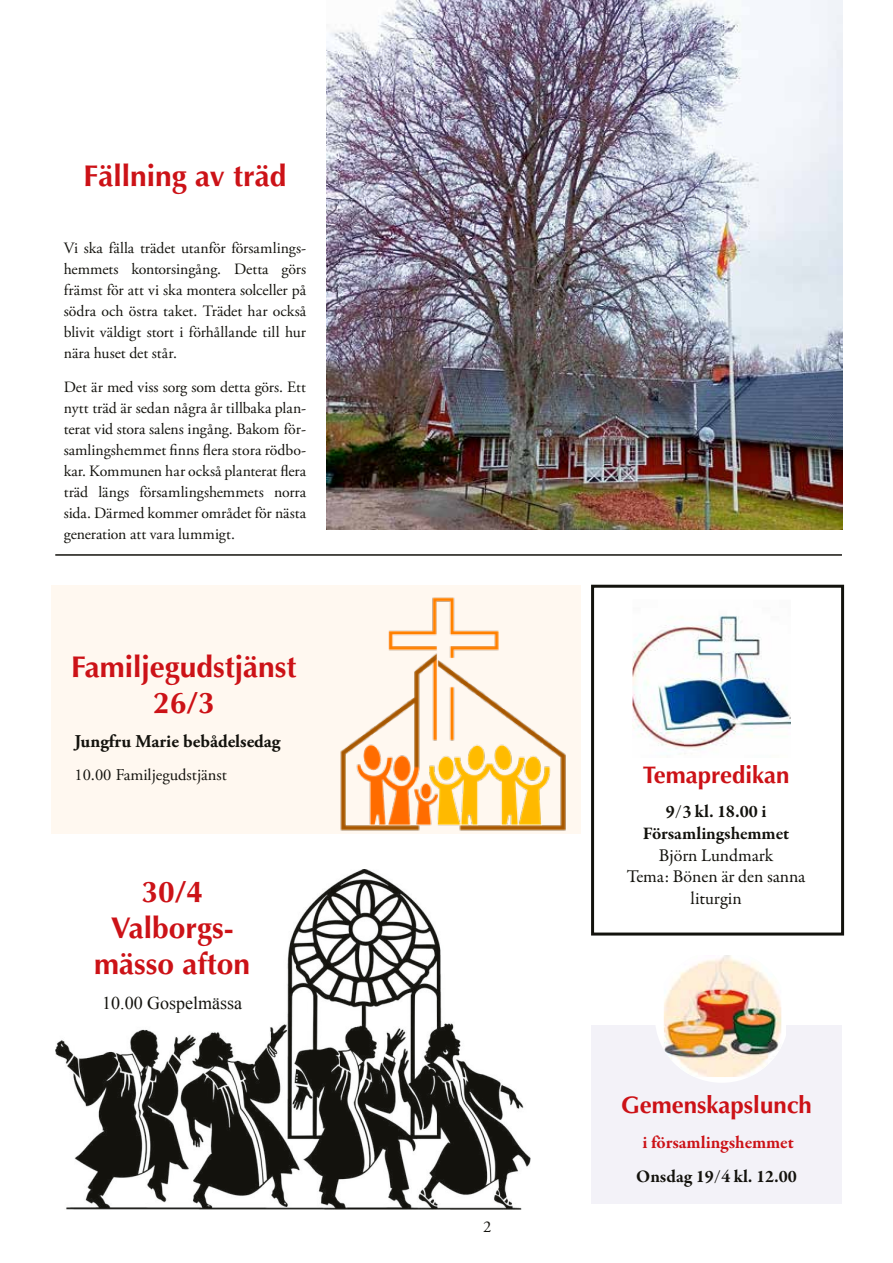
<style>
.page{position:relative;width:893px;height:1263px;background:#fff}
.page>*{position:absolute;margin:0;border:0;box-sizing:border-box;transform-origin:0 0}
.t1{font:700 30px/36px "Optima";color:#cc1217;text-align:center}
.t2{font:700 24px "Optima";color:#cc1217}
.t3{font:700 18px/21.6px "Garamond Premr Pro";color:#13120d;text-align:center}
.t4{font:18px/21.6px "Garamond Premr Pro";letter-spacing:-.005em;color:#13120d;text-align:center}
.t5{font:700 18px "Adobe Garamond Pro";color:#13120d}
.t6{font:700 18px "Garamond Premr Pro";color:#cc1217}
.t7{font:18px "Times New Roman";color:#13120d}
.t8{font:16.5px "Adobe Garamond Pro";color:#13120d}
.t9{font:15.75px/21px "Adobe Garamond Pro";letter-spacing:-.005em;color:#13120d;text-align:justify}
</style>
<div class="page">
<img style="left:55px;top:869px;width:476px;height:341px">
<div style="left:591px;top:585px;width:253px;height:350px;border:3px solid #13120d"></div>
<img style="left:327px;top:0;width:515px;height:530px">
<div style="left:591px;top:1025px;width:251px;height:178px;background:#f3f2f8"></div>
<img style="left:632px;top:615px;width:158px;height:139px">
<hr style="left:55px;top:554px;width:787px;height:2px;background:#13120d">
<div style="left:51px;top:585px;width:529px;height:248px;background:#fff8f0"></div>
<img style="left:340px;top:597px;width:226px;height:234px">
<svg style="left:656px;top:1008px;width:130px;height:74px"></svg>
<img style="left:664px;top:955px;width:117px;height:122px">
<h1 class="t1" style="left:84px;top:158px;width:204px">Fällning av träd</h1>
<p class="t9" style="left:64px;top:238px;width:244px">Vi ska fälla trädet utanför församlings&shy;hemmets kontorsingång. Detta görs främst för att vi ska montera solceller på södra och östra taket. Trädet har också blivit väldigt stort i förhållande till hur nära huset det står.</p>
<p class="t9" style="left:64px;top:377px;width:244px">Det är med viss sorg som detta görs. Ett nytt träd är sedan några år tillbaka plan&shy;terat vid stora salens ingång. Bakom för&shy;samlingshemmet finns flera stora rödbo&shy;kar. Kommunen har också planterat flera träd längs församlingshemmets norra sida. Därmed kommer området för nästa generation att vara lummigt.</p>
<h1 class="t1" style="left:71px;top:649px;width:227px">Familjegudstjänst<br>26/3</h1>
<p class="t5" style="left:74px;top:731px;width:208px">Jungfru Marie bebådelsedag</p>
<p class="t8" style="left:74px;top:764px;width:154px">10.00 Familjegudstjänst</p>
<h1 class="t1" style="left:94px;top:874px;width:158px">30/4<br>Valborgs&shy;mässo afton</h1>
<p class="t7" style="left:102px;top:990px;width:141px">10.00 Gospelmässa</p>
<p class="t8" style="left:483px;top:1217px;width:10px">2</p>
<h2 class="t2" style="left:643px;top:761px;width:148px">Temapredikan</h2>
<p class="t3" style="left:643px;top:801px;width:148px">9/3 kl. 18.00 i<br>Församlingshemmet</p>
<p class="t4" style="left:627px;top:844px;width:180px">Björn Lundmark<br>Tema: Bönen är den sanna liturgin</p>
<h2 class="t2" style="left:621px;top:1091px;width:192px">Gemenskapslunch</h2>
<p class="t6" style="left:642px;top:1131px;width:153px">i församlingshemmet</p>
<p class="t3" style="left:636px;top:1165px;width:162px">Onsdag 19/4 kl. 12.00</p>
</div>
